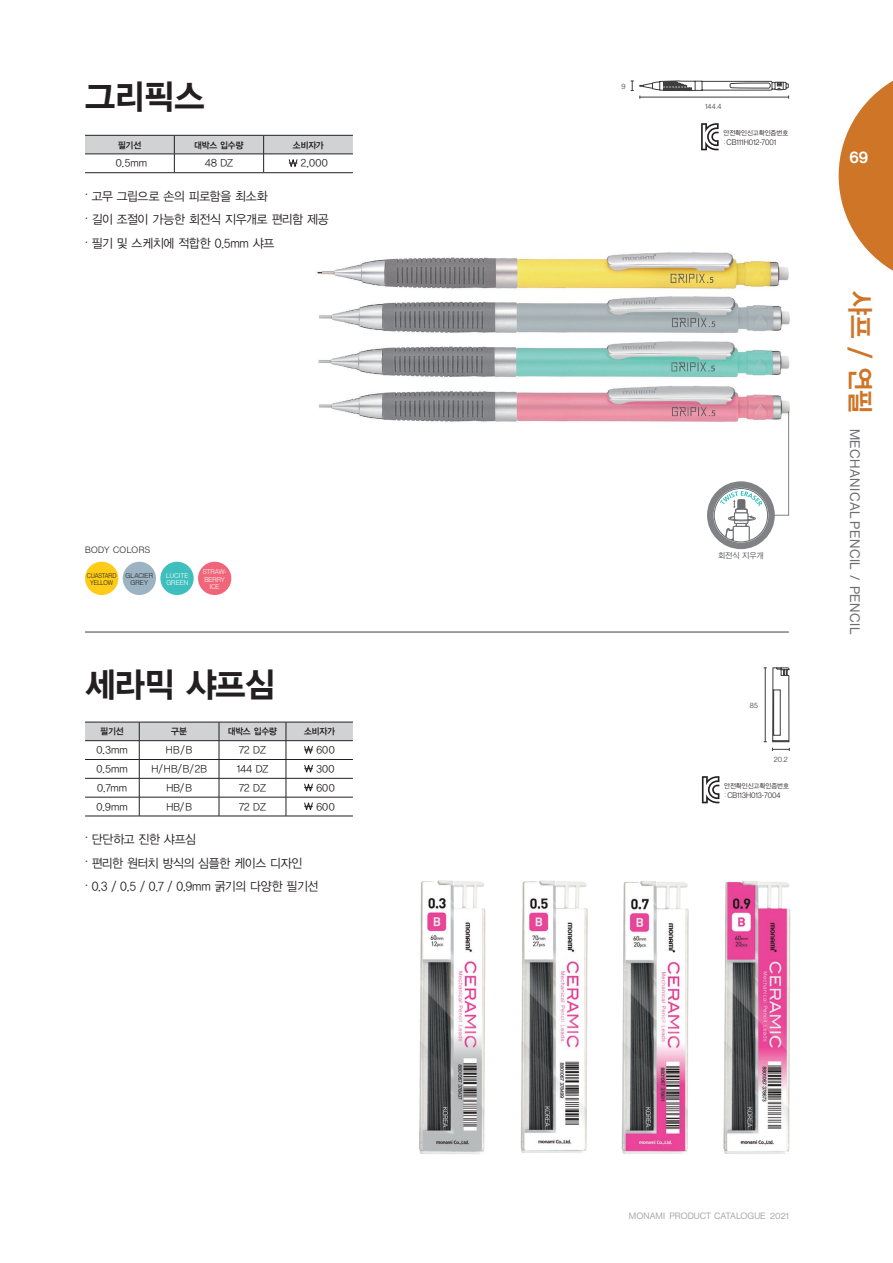
<style>
.page{position:relative;width:893px;height:1263px;background:#fff}
.page>*{position:absolute;margin:0;border:0;box-sizing:border-box;transform-origin:0 0}
.t1{font:34.5px "YDVYGO15";letter-spacing:-.01em;color:#231f20;scale:.95 1}
.t2{font:16.5px "N Haas Grotesk DS Pro 65 Md";color:#fff;scale:.95 1}
.t3{font:13.5px "N Haas Grotesk DS Pro 55 Rg";letter-spacing:.04em;color:#6c6d70}
.t4{font:12.45px/23.5px "YDVYGO12";letter-spacing:-.025em;color:#231f20;scale:.95 1}
.t5{font:10.5px "YDVYGO12";letter-spacing:.02em;color:#231f20}
.t6{font:9px "YDVYGO14";letter-spacing:-.015em;color:#231f20;scale:.95 1}
.t7{font:9px "N Haas Grotesk DS Pro 55 Rg";color:#a8a9ad}
.t8{font:9px "N Haas Grotesk DS Pro 45 Lt";letter-spacing:.05em;color:#231f20}
.t9{font:8.25px "YDVYGO12";letter-spacing:-.01em;color:#57585a;scale:.95 1}
.t10{font:7.95px "N Haas Grotesk DS Pro 45 Lt";color:#231f20;scale:.95 1}
.t11{font:7.5px "N Haas Grotesk DS Pro 45 Lt";letter-spacing:.025em;color:#3e3e3f}
.t12{font:6.75px/7.5px "N Haas Grotesk DS Pro 45 Lt";color:#fff}
.t13{font:6.75px "YDVYGO12";color:#231f20;scale:.95 1}
.t14{font:6.75px/7.5px "N Haas Grotesk DS Pro 45 Lt";letter-spacing:-.01em;color:#231f20;text-align:center;scale:.9 1}
.t15{font:6.75px/7.5px "N Haas Grotesk DS Pro 45 Lt";letter-spacing:.015em;color:#231f20;text-align:center}
.s1{font-family:"YDVYGO14";font-size:27px;color:#ce7527}
</style>
<div class="page">
<svg style="left:85px;top:135px;width:268px;height:38px"></svg>
<img style="left:317px;top:252px;width:472px;height:38px">
<div style="left:707px;top:481px;width:68px;height:68px;background:#808285;border-radius:50%"></div>
<svg style="left:713px;top:488px;width:55px;height:55px"></svg>
<svg style="left:720px;top:428px;width:69px;height:114px"></svg>
<svg style="left:701px;top:123px;width:24px;height:27px"></svg>
<svg style="left:631px;top:81px;width:158px;height:18px"></svg>
<hr style="left:85px;top:632px;width:704px;height:1px;background:#3e3e3f">
<svg style="left:764px;top:667px;width:25px;height:75px"></svg>
<svg style="left:772px;top:748px;width:18px;height:3px"></svg>
<svg style="left:702px;top:776px;width:17px;height:27px"></svg>
<img style="left:419px;top:880px;width:67px;height:274px">
<img style="left:520px;top:880px;width:68px;height:273px">
<img style="left:621px;top:881px;width:68px;height:273px">
<img style="left:723px;top:881px;width:68px;height:273px">
<div style="left:723px;top:129px;width:70px;height:8px;background:#fff"></div>
<hr style="left:85px;top:816px;width:54px;height:1px;background:#231f20">
<hr style="left:139px;top:816px;width:80px;height:1px;background:#231f20">
<hr style="left:219px;top:816px;width:67px;height:1px;background:#231f20">
<hr style="left:286px;top:816px;width:67px;height:1px;background:#231f20">
<svg style="left:85px;top:722px;width:268px;height:94px"></svg>
<div style="left:85px;top:562px;width:33px;height:33px;background:#fecb17;border-radius:50%"></div>
<div style="left:123px;top:562px;width:33px;height:33px;background:#9bb3c2;border-radius:50%"></div>
<div style="left:160px;top:562px;width:34px;height:33px;background:#3dbfbd;border-radius:50%"></div>
<div style="left:198px;top:562px;width:33px;height:33px;background:#f1657a;border-radius:50%"></div>
<svg style="left:839px;top:80px;width:54px;height:191px"></svg>
<img style="left:318px;top:296px;width:472px;height:37px">
<img style="left:318px;top:341px;width:472px;height:37px">
<img style="left:318px;top:386px;width:472px;height:42px">
<h1 class="t1" style="left:85px;top:77px;width:127px">그리픽스</h1>
<p class="t6" style="left:118px;top:140px;width:26px">필기선</p>
<p class="t6" style="left:194px;top:140px;width:53px">대박스 입수량</p>
<p class="t6" style="left:293px;top:140px;width:34px">소비자가</p>
<p class="t5" style="left:116px;top:157px;width:33px">0.5mm</p>
<p class="t5" style="left:205px;top:157px;width:29px">48 DZ</p>
<p class="t5" style="left:301px;top:157px;width:28px">2,000</p>
<p class="t4" style="left:85px;top:184px;width:258px">· 고무 그립으로 손의 피로함을 최소화<br>· 길이 조절이 가능한 회전식 지우개로 편리함 제공 · 필기 및 스케치에 적합한 0.5mm 샤프</p>
<p class="t8" style="left:85px;top:545px;width:67px">BODY COLORS</p>
<p class="t14" style="left:87px;top:572px;width:34px">CUASTARD<br>YELLOW</p>
<p class="t15" style="left:126px;top:572px;width:29px">GLACIER<br>GREY</p>
<p class="t12" style="left:166px;top:571px;width:24px">LUCITE<br>GREEN</p>
<p class="t12" style="left:203px;top:568px;width:25px;text-align:center">STRAW-<br>BERRY<br>ICE</p>
<h1 class="t1" style="left:85px;top:665px;width:202px">세라믹 샤프심</h1>
<p class="t6" style="left:100px;top:726px;width:26px">필기선</p>
<p class="t6" style="left:171px;top:726px;width:18px">구분</p>
<p class="t6" style="left:228px;top:726px;width:53px">대박스 입수량</p>
<p class="t6" style="left:304px;top:726px;width:34px">소비자가</p>
<p class="t5" style="left:97px;top:744px;width:33px">0.3mm</p>
<p class="t5" style="left:166px;top:744px;width:28px">HB/B</p>
<p class="t5" style="left:239px;top:744px;width:28px">72 DZ</p>
<p class="t5" style="left:316px;top:744px;width:20px">600</p>
<p class="t5" style="left:97px;top:763px;width:33px">0.5mm</p>
<p class="t5" style="left:151px;top:763px;width:57px">H/HB/B/2B</p>
<p class="t5" style="left:237px;top:763px;width:33px">144 DZ</p>
<p class="t5" style="left:316px;top:763px;width:20px">300</p>
<p class="t5" style="left:97px;top:782px;width:31px">0.7mm</p>
<p class="t5" style="left:166px;top:782px;width:27px">HB/B</p>
<p class="t5" style="left:239px;top:782px;width:28px">72 DZ</p>
<p class="t5" style="left:316px;top:782px;width:20px">600</p>
<p class="t5" style="left:96px;top:800px;width:33px">0.9mm</p>
<p class="t5" style="left:166px;top:800px;width:27px">HB/B</p>
<p class="t5" style="left:239px;top:800px;width:28px">72 DZ</p>
<p class="t5" style="left:316px;top:800px;width:20px">600</p>
<p class="t4" style="left:85px;top:827px;width:247px">· 단단하고 진한 샤프심<br>· 편리한 원터치 방식의 심플한 케이스 디자인<br>· 0.3 / 0.5 / 0.7 / 0.9mm 굵기의 다양한 필기선</p>
<p class="t11" style="left:621px;top:82px;width:6px">9</p>
<p class="t11" style="left:705px;top:102px;width:18px">144.4</p>
<p class="t13" style="left:723px;top:129px;width:70px">안전확인신고확인증번호</p>
<p class="t10" style="left:726px;top:138px;width:54px">CB111H012-7001</p>
<p class="t9" style="left:718px;top:551px;width:49px">회전식 지우개</p>
<p class="t11" style="left:750px;top:701px;width:10px">85</p>
<p class="t11" style="left:774px;top:755px;width:16px">20.2</p>
<p class="t13" style="left:724px;top:782px;width:70px">안전확인신고확인증번호</p>
<p class="t10" style="left:727px;top:791px;width:58px">CB113H013-7004</p>
<h2 class="t2" style="left:850px;top:148px;width:21px">69</h2>
<p class="t3" style="left:863px;top:291px;width:344px;rotate:90deg"><span class="s1">샤프 / 연필</span> MECHANICAL PENCIL / PENCIL</p>
<p class="t7" style="left:629px;top:1211px;width:161px">MONAMI PRODUCT CATALOGUE 2021</p>
</div>
